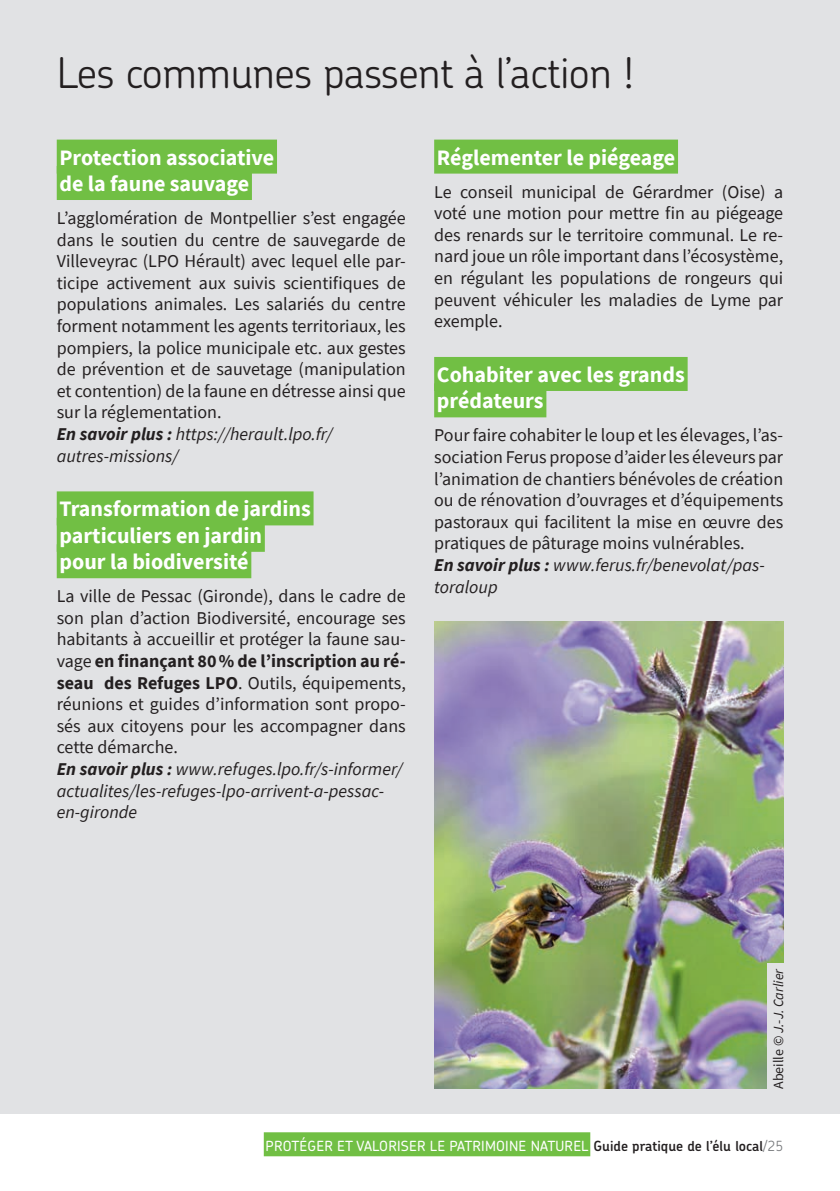
<style>
.page{position:relative;width:840px;height:1191px;background:#fff}
.page>*{position:absolute;margin:0;border:0;box-sizing:border-box;transform-origin:0 0}
.t1{font:300 42px "Chevin Pro";letter-spacing:-.01em;color:#231f20}
.t2{font:700 22px/26.4px "Source Sans Pro";color:#fff}
.t3{font:18px/21.6px "Source Sans Pro";color:#231f20}
.t4{font:500 14px "Chevin Pro";letter-spacing:.015em;color:#fff}
.t5{font:italic 14px "Source Sans Pro";color:#231f20}
.s1{font-weight:700;font-style:italic}
.s2{font-style:italic}
.s3{font-weight:700}
.s4{font-style:normal}
.s5{font-weight:600;color:#231f20}
.s6{font-weight:300;color:#76787b}
</style>
<div class="page">
<div style="left:264px;top:1132px;width:326px;height:24px;background:#71bf44"></div>
<div style="left:0;top:0;width:839px;height:1113px;background:#e1e2e4"></div>
<div style="left:57px;top:140px;width:220px;height:34px;background:#71bf44"></div>
<div style="left:57px;top:166px;width:195px;height:34px;background:#71bf44"></div>
<div style="left:57px;top:491px;width:256px;height:34px;background:#71bf44"></div>
<div style="left:57px;top:518px;width:208px;height:34px;background:#71bf44"></div>
<div style="left:57px;top:544px;width:194px;height:34px;background:#71bf44"></div>
<div style="left:434px;top:140px;width:243px;height:34px;background:#71bf44"></div>
<div style="left:434px;top:357px;width:253px;height:34px;background:#71bf44"></div>
<div style="left:434px;top:383px;width:112px;height:34px;background:#71bf44"></div>
<img style="left:434px;top:621px;width:348px;height:468px">
<div style="left:766px;top:963px;width:22px;height:131px;background:#e1e2e4"></div>
<h1 class="t1" style="left:57px;top:45px;width:578px">Les communes passent à l’action !</h1>
<p class="t2" style="left:59px;top:144px;width:216px">Protection associative de la faune sauvage</p>
<p class="t3" style="left:57px;top:207px;width:350px">L’agglomération de Montpellier s’est engagée dans le soutien du centre de sauvegarde de Villeveyrac (LPO Hérault) avec lequel elle par&shy;ticipe activement aux suivis scientifiques de populations animales. Les salariés du centre forment notamment les agents territoriaux, les pompiers, la police municipale etc. aux gestes de prévention et de sauvetage (manipulation et contention) de la faune en détresse ainsi que sur la réglementation.<br><span class="s1">En savoir plus :</span> <span class="s2">https://herault.lpo.fr/ autres-missions/</span></p>
<p class="t2" style="left:59px;top:495px;width:253px">Transformation de jardins particuliers en jardin pour la biodiversité</p>
<p class="t3" style="left:57px;top:585px;width:350px">La ville de Pessac (Gironde), dans le cadre de son plan d’action Biodiversité, encourage ses habitants à accueillir et protéger la faune sau&shy;vage <span class="s3">en finançant 80% de l’inscription au ré&shy;seau des Refuges LPO</span>. Outils, équipements, réunions et guides d’information sont propo&shy;sés aux citoyens pour les accompagner dans cette démarche.<br><span class="s1">En savoir plus :</span> <span class="s2">www.refuges.lpo.fr/s-informer/ actualites/les-refuges-lpo-arrivent-a-pessac&shy;en-gironde</span></p>
<p class="t2" style="left:436px;top:144px;width:240px">Réglementer le piégeage</p>
<p class="t3" style="left:434px;top:181px;width:350px;text-align:justify">Le conseil municipal de Gérardmer (Oise) a voté une motion pour mettre fin au piégeage des renards sur le territoire communal. Le re&shy;nard joue un rôle important dans l’écosystème, en régulant les populations de rongeurs qui peuvent véhiculer les maladies de Lyme par exemple.</p>
<p class="t2" style="left:436px;top:361px;width:249px">Cohabiter avec les grands prédateurs</p>
<p class="t3" style="left:434px;top:424px;width:350px">Pour faire cohabiter le loup et les élevages, l’as&shy;sociation Ferus propose d’aider les éleveurs par l’animation de chantiers bénévoles de création ou de rénovation d’ouvrages et d’équipements pastoraux qui facilitent la mise en œuvre des pratiques de pâturage moins vulnérables.<br><span class="s1">En savoir plus :</span> <span class="s2">www.ferus.fr/benevolat/pas&shy;toraloup</span></p>
<p class="t5" style="left:769px;top:1089px;width:122px;rotate:-90deg"><span class="s4">Abeille ©</span> J.-J. Carlier</p>
<p class="t4" style="left:265px;top:1136px;width:519px">PROTÉGER ET VALORISER LE PATRIMOINE NATUREL <span class="s5">Guide pratique de l’élu local</span><span class="s6">/25</span></p>
</div>
